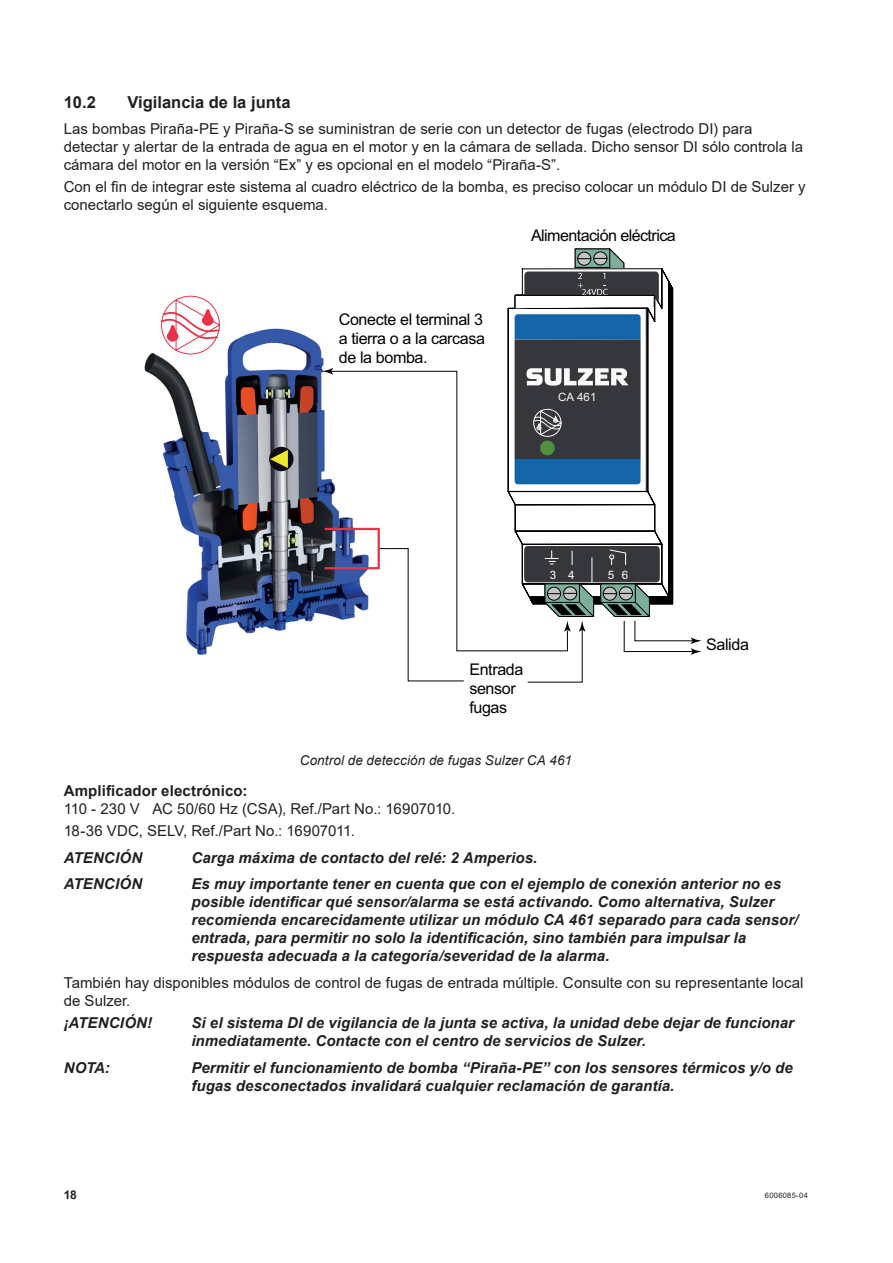
<style>
.page{position:relative;width:893px;height:1263px;background:#fff}
.page>*{position:absolute;margin:0;border:0;box-sizing:border-box;transform-origin:0 0}
.t1{font:700 16.5px "Arial";color:#231f20}
.t2{font:16.05px/19.4px "Arial";letter-spacing:-.025em;color:#000001}
.t3{font:italic 700 15px/18px "Arial";letter-spacing:.005em;color:#231f20}
.t4{font:15px/18px "Arial";color:#231f20}
.t5{font:700 15px "Arial";letter-spacing:.01em;color:#231f20}
.t6{font:italic 13.5px "Arial";letter-spacing:.005em;color:#231f20}
.t7{font:700 12px "Arial";color:#231f20}
.t8{font:11.7px "Arial";color:#fff}
.t9{font:11.55px "Arial";color:#fafaf9}
.t10{font:7.5px "Arial";letter-spacing:.04em;color:#231f20}
</style>
<div class="page">
<img style="left:144px;top:328px;width:263px;height:327px">
<svg style="left:159px;top:295px;width:62px;height:68px"></svg>
<div style="left:269px;top:447px;width:24px;height:24px;background:#0e0b14;border-radius:50%"></div>
<svg style="left:270px;top:450px;width:18px;height:18px"></svg>
<svg style="left:378px;top:651px;width:86px;height:30px"></svg>
<svg style="left:325px;top:371px;width:199px;height:280px"></svg>
<svg style="left:322px;top:368px;width:11px;height:7px"></svg>
<svg style="left:508px;top:268px;width:161px;height:336px"></svg>
<div style="left:669px;top:288px;width:4px;height:316px;border:1px solid #000001"></div>
<svg style="left:668px;top:281px;width:5px;height:8px"></svg>
<div style="left:508px;top:308px;width:138px;height:184px;border:1px solid #000001"></div>
<svg style="left:524px;top:546px;width:178px;height:136px"></svg>
<div style="left:515px;top:339px;width:126px;height:120px;background:#35373d"></div>
<svg style="left:515px;top:248px;width:147px;height:91px"></svg>
<div style="left:515px;top:459px;width:126px;height:25px;background:#1364a9"></div>
<div style="left:540px;top:441px;width:15px;height:14px;background:#4f9141;border-radius:50%"></div>
<svg style="left:527px;top:368px;width:102px;height:18px"></svg>
<svg style="left:533px;top:408px;width:29px;height:33px"></svg>
<div style="left:325px;top:528px;width:55px;height:41px;border:2px solid #ea314a"></div>
<p class="t1" style="left:64px;top:90px;width:34px">10.2</p>
<p class="t1" style="left:128px;top:90px;width:164px">Vigilancia de la junta</p>
<p class="t4" style="left:64px;top:120px;width:741px">Las bombas Piraña-PE y Piraña-S se suministran de serie con un detector de fugas (electrodo DI) para detectar y alertar de la entrada de agua en el motor y en la cámara de sellada. Dicho sensor DI sólo controla la cámara del motor en la versión “Ex” y es opcional en el modelo “Piraña-S”.</p>
<p class="t4" style="left:64px;top:178px;width:743px">Con el fin de integrar este sistema al cuadro eléctrico de la bomba, es preciso colocar un módulo DI de Sulzer y conectarlo según el siguiente esquema.</p>
<p class="t2" style="left:339px;top:309px;width:148px;text-align:justify">Conecte el terminal 3 a tierra o a la carcasa de la bomba.</p>
<p class="t2" style="left:531px;top:225px;width:146px">Alimentación eléctrica</p>
<p class="t9" style="left:558px;top:389px;width:40px">CA 461</p>
<p class="t8" style="left:550px;top:566px;width:27px">3 4</p>
<p class="t8" style="left:608px;top:566px;width:22px">5 6</p>
<p class="t2" style="left:469px;top:659px;width:56px">Entrada sensor fugas</p>
<p class="t6" style="left:300px;top:752px;width:274px">Control de detección de fugas Sulzer CA 461</p>
<p class="t2" style="left:706px;top:634px;width:44px">Salida</p>
<p class="t5" style="left:64px;top:780px;width:185px">Amplificador electrónico:</p>
<p class="t4" style="left:64px;top:798px;width:393px;line-height:22.2px">110 - 230 V AC 50/60 Hz (CSA), Ref./Part No.: 16907010.<br>18-36 VDC, SELV, Ref./Part No.: 16907011.</p>
<p class="t3" style="left:64px;top:849px;width:80px">ATENCIÓN</p>
<p class="t3" style="left:191px;top:849px;width:347px">Carga máxima de contacto del relé: 2 Amperios.</p>
<p class="t3" style="left:64px;top:875px;width:80px">ATENCIÓN</p>
<p class="t3" style="left:191px;top:875px;width:609px">Es muy importante tener en cuenta que con el ejemplo de conexión anterior no es posible identificar qué sensor/alarma se está activando. Como alternativa, Sulzer recomienda encarecidamente utilizar un módulo CA 461 separado para cada sensor/ entrada, para permitir no solo la identificación, sino también para impulsar la respuesta adecuada a la categoría/severidad de la alarma.</p>
<p class="t4" style="left:64px;top:973px;width:741px">También hay disponibles módulos de control de fugas de entrada múltiple. Consulte con su representante local de Sulzer.</p>
<p class="t3" style="left:64px;top:1014px;width:90px">¡ATENCIÓN!</p>
<p class="t3" style="left:191px;top:1014px;width:604px">Si el sistema DI de vigilancia de la junta se activa, la unidad debe dejar de funcionar inmediatamente. Contacte con el centro de servicios de Sulzer.</p>
<p class="t3" style="left:64px;top:1059px;width:48px">NOTA:</p>
<p class="t3" style="left:191px;top:1059px;width:603px">Permitir el funcionamiento de bomba “Piraña-PE” con los sensores térmicos y/o de fugas desconectados invalidará cualquier reclamación de garantía.</p>
<p class="t7" style="left:64px;top:1187px;width:15px">18</p>
<p class="t10" style="left:765px;top:1190px;width:45px">6006085-04</p>
</div>
